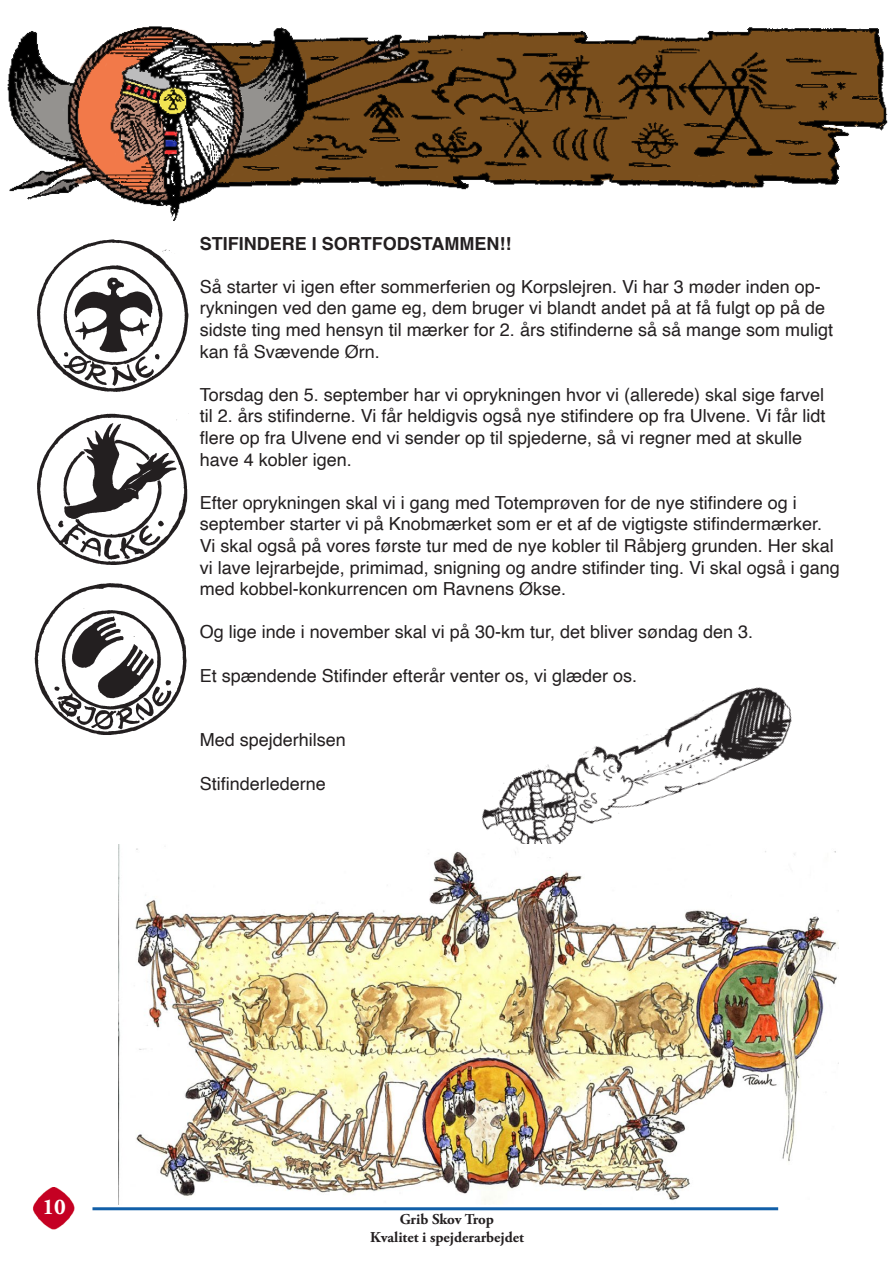
<style>
.page{position:relative;width:893px;height:1263px;background:#fff}
.page>*{position:absolute;margin:0;border:0;box-sizing:border-box;transform-origin:0 0}
.t1{font:700 22.5px "Adobe Garamond Pro";color:#fff}
.t2{font:18px/21.6px "Helvetica";color:#231f20}
.t3{font:700 18px "Helvetica";color:#231f20}
.t4{font:700 15px/18px "Adobe Garamond Pro";color:#231f20;text-align:center}
</style>
<div class="page">
<img style="left:33px;top:1188px;width:42px;height:41px">
<hr style="left:92px;top:1207px;width:686px;height:3px;background:#115fa8">
<img style="left:7px;top:26px;width:881px;height:195px">
<img style="left:34px;top:583px;width:153px;height:152px">
<img style="left:37px;top:239px;width:152px;height:153px">
<img style="left:37px;top:413px;width:152px;height:152px">
<img style="left:482px;top:687px;width:310px;height:157px">
<img style="left:119px;top:845px;width:720px;height:356px">
<p class="t3" style="left:200px;top:232px;width:313px">STIFINDERE I SORTFODSTAMMEN!!</p>
<p class="t2" style="left:200px;top:276px;width:635px">Så starter vi igen efter sommerferien og Korpslejren. Vi har 3 møder inden op&shy;rykningen ved den game eg, dem bruger vi blandt andet på at få fulgt op på de sidste ting med hensyn til mærker for 2. års stifinderne så så mange som muligt kan få Svævende Ørn.</p>
<p class="t2" style="left:200px;top:384px;width:627px">Torsdag den 5. september har vi oprykningen hvor vi (allerede) skal sige farvel til 2. års stifinderne. Vi får heldigvis også nye stifindere op fra Ulvene. Vi får lidt flere op fra Ulvene end vi sender op til spjederne, så vi regner med at skulle have 4 kobler igen.</p>
<p class="t2" style="left:200px;top:492px;width:641px">Efter oprykningen skal vi i gang med Totemprøven for de nye stifindere og i september starter vi på Knobmærket som er et af de vigtigste stifindermærker.<br>Vi skal også på vores første tur med de nye kobler til Råbjerg grunden. Her skal vi lave lejrarbejde, primimad, snigning og andre stifinder ting. Vi skal også i gang med kobbel-konkurrencen om Ravnens Økse.</p>
<p class="t2" style="left:200px;top:622px;width:555px">Og lige inde i november skal vi på 30-km tur, det bliver søndag den 3.</p>
<p class="t2" style="left:200px;top:665px;width:439px">Et spændende Stifinder efterår venter os, vi glæder os.</p>
<p class="t2" style="left:200px;top:730px;width:148px">Med spejderhilsen</p>
<p class="t2" style="left:200px;top:773px;width:128px">Stifinderlederne</p>
<p class="t1" style="left:43px;top:1194px;width:25px">10</p>
<p class="t4" style="left:370px;top:1210px;width:155px">Grib Skov Trop<br>Kvalitet i spejderarbejdet</p>
</div>
